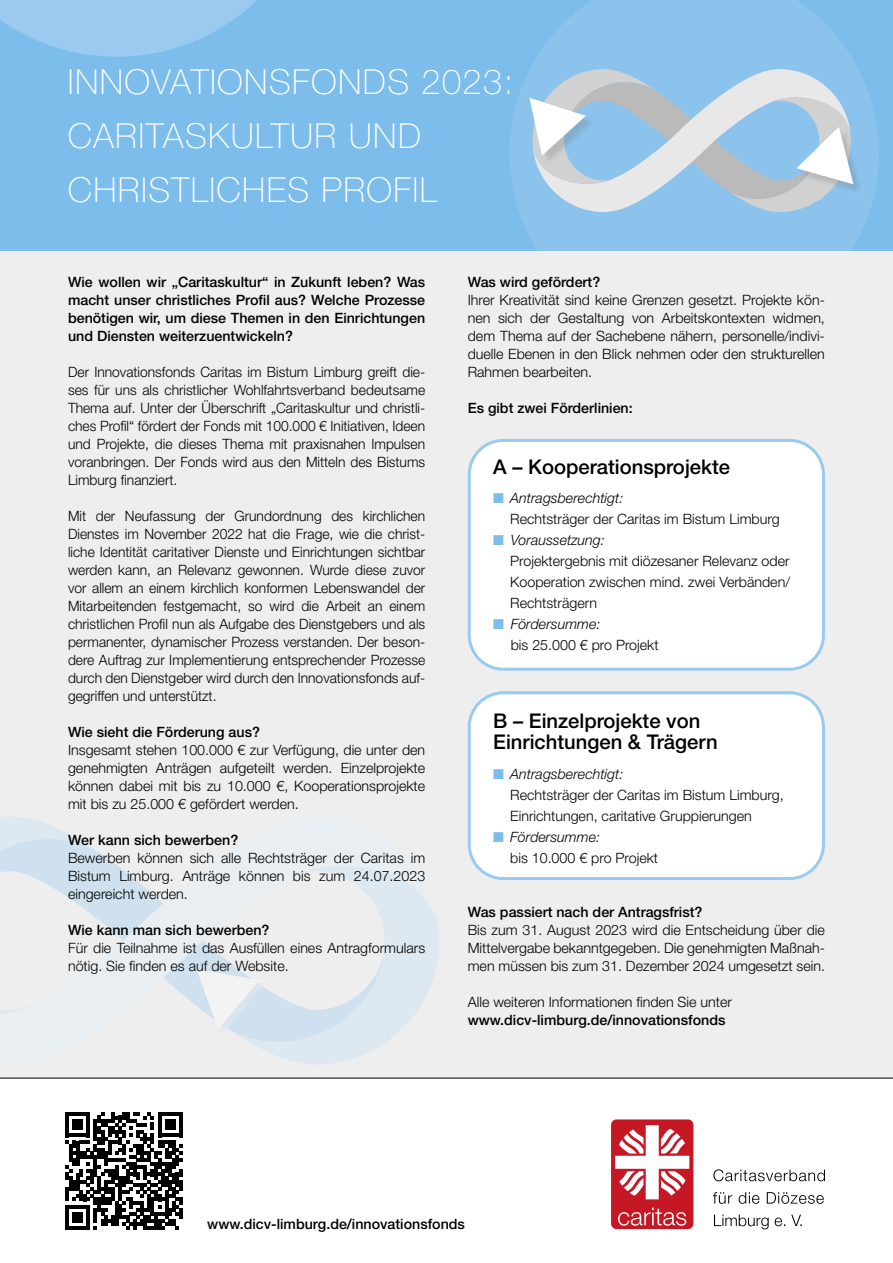
<style>
.page{position:relative;width:893px;height:1263px;background:#fff}
.page>*{position:absolute;margin:0;border:0;box-sizing:border-box;transform-origin:0 0}
.t1{font:100 34.5px/54px "Helvetica Neue LT Pro";letter-spacing:.04em;color:#fff}
.t2{font:500 20.25px/21px "Helvetica Neue LT Pro";color:#000}
.t3{font:300 14.25px/18px "Helvetica Neue LT Pro";color:#000;text-align:justify}
.t4{font:500 14.25px/18px "Helvetica Neue LT Pro";color:#000;text-align:justify}
.s1{color:#7cbdeb}
.s2{font-style:italic}
</style>
<div class="page">
<div style="left:0;top:251px;width:893px;height:827px;background:#eee"></div>
<svg style="left:0;top:816px;width:439px;height:249px;background:#e8ecef"></svg>
<svg style="left:225px;top:852px;width:214px;height:214px;background:#e6ebef"></svg>
<svg style="left:0;top:815px;width:102px;height:214px;background:#e5eaee"></svg>
<div style="left:198px;top:970px;width:68px;height:66px;background:#c1def5;opacity:.75"></div>
<svg style="left:196px;top:969px;width:63px;height:60px"></svg>
<div style="left:0;top:0;width:893px;height:251px;background:#7cbdeb"></div>
<svg style="left:510px;top:0;width:369px;height:251px;fill:#8bc3ed"></svg>
<svg style="left:0;top:0;width:257px;height:57px"></svg>
<div style="left:799px;top:129px;width:64px;height:66px;background:#6b6c6b;opacity:.25"></div>
<svg style="left:529px;top:67px;width:324px;height:147px"></svg>
<svg style="left:65px;top:1112px;width:118px;height:117px"></svg>
<hr style="left:179px;top:1208px;width:4px;height:11px;background:#000">
<div style="left:469px;top:440px;width:354px;height:229px;background:#fff;border-radius:34px"></div>
<div style="left:468px;top:439px;width:357px;height:232px;border:3px solid #9acaef;border-radius:34px"></div>
<div style="left:469px;top:693px;width:354px;height:185px;background:#fff;border-radius:34px"></div>
<div style="left:468px;top:691px;width:357px;height:189px;border:3px solid #9acaef;border-radius:34px"></div>
<svg style="left:714px;top:1214px;width:88px;height:15px"></svg>
<svg style="left:713px;top:1192px;width:111px;height:12px"></svg>
<svg style="left:713px;top:1169px;width:112px;height:12px"></svg>
<div style="left:611px;top:1119px;width:82px;height:110px;background:#c61824;border-radius:5px"></div>
<svg style="left:618px;top:1207px;width:68px;height:19px"></svg>
<svg style="left:615px;top:1125px;width:74px;height:74px"></svg>
<h1 class="t1" style="left:68px;top:54px;width:447px">INNOVATIONSFONDS 2023:<br>CARITASKULTUR UND<br>CHRISTLICHES PROFIL</h1>
<p class="t4" style="left:68px;top:272px;width:359px">Wie wollen wir „Caritaskultur“ in Zukunft leben? Was macht unser christliches Profil aus? Welche Prozesse benötigen wir, um diese Themen in den Einrichtungen und Diensten weiterzuentwickeln?</p>
<p class="t3" style="left:68px;top:362px;width:359px">Der Innovationsfonds Caritas im Bistum Limburg greift die&shy;ses für uns als christlicher Wohlfahrtsverband bedeutsame Thema auf. Unter der Überschrift „Caritaskultur und christli&shy;ches Profil“ fördert der Fonds mit 100.000 € Initiativen, Ideen und Projekte, die dieses Thema mit praxisnahen Impulsen voranbringen. Der Fonds wird aus den Mitteln des Bistums Limburg finanziert.</p>
<p class="t3" style="left:68px;top:506px;width:359px">Mit der Neufassung der Grundordnung des kirchlichen Dienstes im November 2022 hat die Frage, wie die christ&shy;liche Identität caritativer Dienste und Einrichtungen sichtbar werden kann, an Relevanz gewonnen. Wurde diese zuvor vor allem an einem kirchlich konformen Lebenswandel der Mitarbeitenden festgemacht, so wird die Arbeit an einem christlichen Profil nun als Aufgabe des Dienstgebers und als permanenter, dynamischer Prozess verstanden. Der beson&shy;dere Auftrag zur Implementierung entsprechender Prozesse durch den Dienstgeber wird durch den Innovationsfonds auf&shy;gegriffen und unterstützt.</p>
<p class="t4" style="left:68px;top:722px;width:193px">Wie sieht die Förderung aus?</p>
<p class="t3" style="left:68px;top:740px;width:359px">Insgesamt stehen 100.000 € zur Verfügung, die unter den genehmigten Anträgen aufgeteilt werden. Einzelprojekte können dabei mit bis zu 10.000 €, Kooperationsprojekte mit bis zu 25.000 € gefördert werden.</p>
<p class="t4" style="left:68px;top:830px;width:172px">Wer kann sich bewerben?</p>
<p class="t3" style="left:68px;top:848px;width:359px">Bewerben können sich alle Rechtsträger der Caritas im Bistum Limburg. Anträge können bis zum 24.07.2023 eingereicht werden.</p>
<p class="t4" style="left:68px;top:920px;width:203px">Wie kann man sich bewerben?</p>
<p class="t3" style="left:68px;top:938px;width:359px">Für die Teilnahme ist das Ausfüllen eines Antragformulars nötig. Sie finden es auf der Website.</p>
<p class="t4" style="left:468px;top:272px;width:134px">Was wird gefördert?</p>
<p class="t3" style="left:468px;top:290px;width:359px">Ihrer Kreativität sind keine Grenzen gesetzt. Projekte kön&shy;nen sich der Gestaltung von Arbeitskontexten widmen, dem Thema auf der Sachebene nähern, personelle/indivi&shy;duelle Ebenen in den Blick nehmen oder den strukturellen Rahmen bearbeiten.</p>
<p class="t4" style="left:468px;top:398px;width:167px">Es gibt zwei Förderlinien:</p>
<h2 class="t2" style="left:493px;top:456px;width:238px">A – Kooperationsprojekte</h2>
<p class="t3" style="left:510px;top:487px;width:271px;line-height:21px;text-indent:-17px"><span class="s1">■</span> <span class="s2">Antragsberechtigt:<br></span>Rechtsträger der Caritas im Bistum Limburg</p>
<p class="t3" style="left:510px;top:529px;width:281px;line-height:21px;text-align:left;text-indent:-17px"><span class="s1">■</span> <span class="s2">Voraussetzung:<br></span>Projektergebnis mit diözesaner Relevanz oder<br>Kooperation zwischen mind. zwei Verbänden/<br>Rechtsträgern</p>
<p class="t3" style="left:511px;top:613px;width:149px;line-height:21px;text-indent:-17px"><span class="s1">■</span> <span class="s2">Fördersumme:<br></span>bis 25.000 € pro Projekt</p>
<h2 class="t2" style="left:493px;top:710px;width:226px">B – Einzelprojekte von<br>Einrichtungen &amp; Trägern</h2>
<p class="t3" style="left:510px;top:763px;width:275px;line-height:21px;text-align:left;text-indent:-17px"><span class="s1">■</span> <span class="s2">Antragsberechtigt:<br></span>Rechtsträger der Caritas im Bistum Limburg,<br>Einrichtungen, caritative Gruppierungen</p>
<p class="t3" style="left:510px;top:826px;width:149px;line-height:21px;text-indent:-17px"><span class="s1">■</span> <span class="s2">Fördersumme:<br></span>bis 10.000 € pro Projekt</p>
<p class="t4" style="left:468px;top:902px;width:236px">Was passiert nach der Antragsfrist?</p>
<p class="t3" style="left:468px;top:920px;width:359px">Bis zum 31. August 2023 wird die Entscheidung über die Mittelvergabe bekanntgegeben. Die genehmigten Maßnah&shy;men müssen bis zum 31. Dezember 2024 umgesetzt sein.</p>
<p class="t3" style="left:468px;top:992px;width:266px">Alle weiteren Informationen finden Sie unter</p>
<p class="t4" style="left:468px;top:1010px;width:259px">www.dicv-limburg.de/innovationsfonds</p>
<p class="t4" style="left:207px;top:1215px;width:259px">www.dicv-limburg.de/innovationsfonds</p>
</div>
